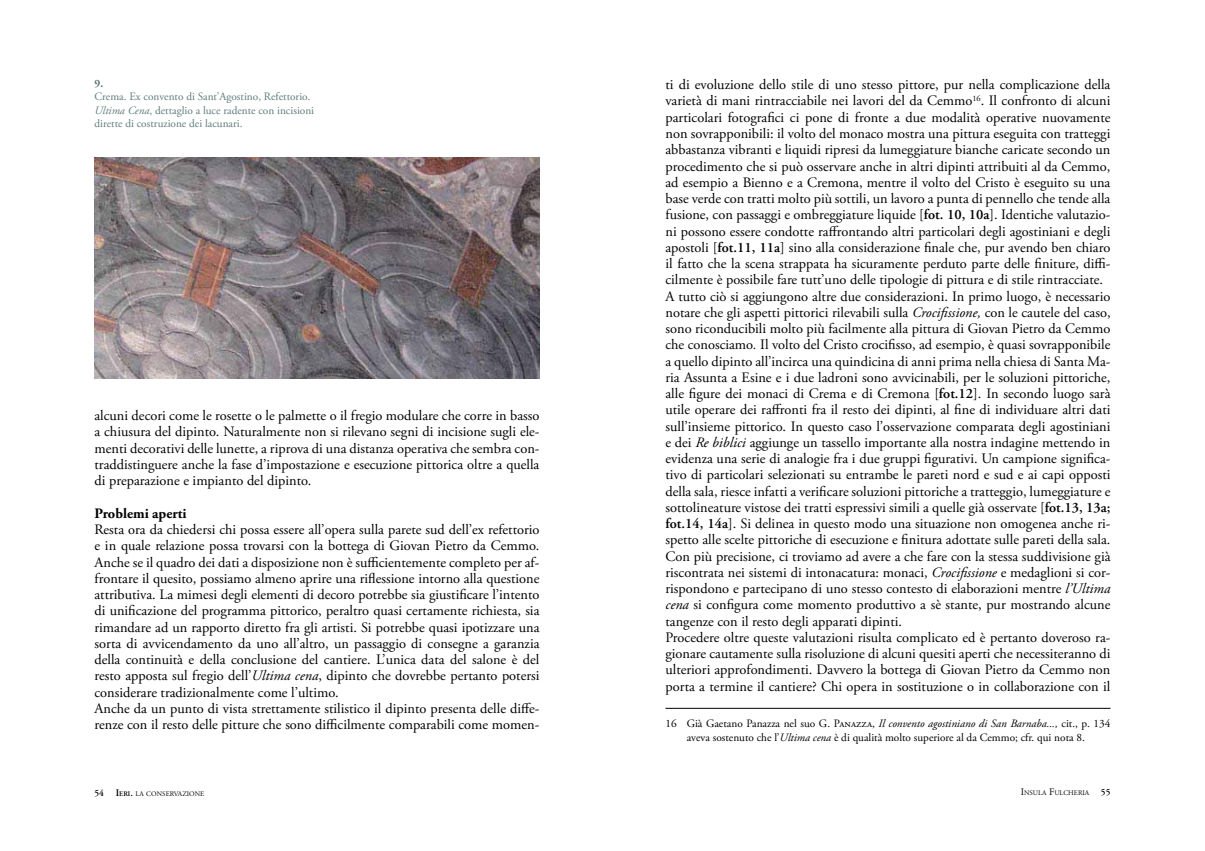
<style>
.page{position:relative;width:1205px;height:851px;background:#fff}
.page>*{position:absolute;margin:0;border:0;box-sizing:border-box;transform-origin:0 0}
.t1{font:14.38px/16.2px "Adobe Garamond Pro";color:#000}
.t2{font:700 14.38px "Adobe Garamond Pro";color:#000}
.t3{font:11.25px/13.5px "Adobe Garamond Pro";color:#000;text-align:center}
.t4{font:11.25px/13.5px "Adobe Garamond Pro";letter-spacing:-.005em;color:#5f7b7a}
.t5{font:700 11.25px "Adobe Garamond Pro";color:#5f7b7a}
.t6{font:7px "Adobe Garamond";color:#000}
.s1{font-style:italic}
.s2{font-family:"Adobe Garamond";font-weight:600}
.s3{font-weight:600;font-size:9.38px}
.s4{font-weight:600;font-size:10px}
.s5{font-weight:600}
.s6{font-size:10px}
</style>
<div class="page">
<hr style="left:665px;top:708px;width:445px;height:1px;background:#000">
<img style="left:94px;top:158px;width:445px;height:220px">
<p class="t5" style="left:94px;top:79px;width:10px">9.</p>
<p class="t4" style="left:94px;top:91px;width:221px">Crema. Ex convento di Sant’Agostino, Refettorio.<br><span class="s1">Ultima Cena</span>, dettaglio a luce radente con incisioni dirette di costruzione dei lacunari.</p>
<p class="t1" style="left:94px;top:408px;width:446px;text-align:justify">alcuni decori come le rosette o le palmette o il fregio modulare che corre in basso a chiusura del dipinto. Naturalmente non si rilevano segni di incisione sugli ele&shy;menti decorativi delle lunette, a riprova di una distanza operativa che sembra con&shy;traddistinguere anche la fase d’impostazione e esecuzione pittorica oltre a quella di preparazione e impianto del dipinto.</p>
<p class="t2" style="left:94px;top:507px;width:94px">Problemi aperti</p>
<p class="t1" style="left:94px;top:522px;width:447px">Resta ora da chiedersi chi possa essere all’opera sulla parete sud dell’ex refettorio e in quale relazione possa trovarsi con la bottega di Giovan Pietro da Cemmo.<br>Anche se il quadro dei dati a disposizione non è sufficientemente completo per af&shy;frontare il quesito, possiamo almeno aprire una riflessione intorno alla questione attributiva. La mimesi degli elementi di decoro potrebbe sia giustificare l’intento di unificazione del programma pittorico, peraltro quasi certamente richiesta, sia rimandare ad un rapporto diretto fra gli artisti. Si potrebbe quasi ipotizzare una sorta di avvicendamento da uno all’altro, un passaggio di consegne a garanzia della continuità e della conclusione del cantiere. L’unica data del salone è del resto apposta sul fregio dell’<span class="s1">Ultima cena</span>, dipinto che dovrebbe pertanto potersi considerare tradizionalmente come l’ultimo.<br>Anche da un punto di vista strettamente stilistico il dipinto presenta delle diffe&shy;renze con il resto delle pitture che sono difficilmente comparabili come momen-</p>
<p class="t1" style="left:665px;top:77px;width:447px">ti di evoluzione dello stile di uno stesso pittore, pur nella complicazione della varietà di mani rintracciabile nei lavori del da Cemmo<sup>16</sup>. Il confronto di alcuni particolari fotografici ci pone di fronte a due modalità operative nuovamente non sovrapponibili: il volto del monaco mostra una pittura eseguita con tratteggi abbastanza vibranti e liquidi ripresi da lumeggiature bianche caricate secondo un procedimento che si può osservare anche in altri dipinti attribuiti al da Cemmo, ad esempio a Bienno e a Cremona, mentre il volto del Cristo è eseguito su una base verde con tratti molto più sottili, un lavoro a punta di pennello che tende alla fusione, con passaggi e ombreggiature liquide [<span class="s2">fot. 10, 10a</span>]. Identiche valutazio&shy;ni possono essere condotte raffrontando altri particolari degli agostiniani e degli apostoli [<span class="s2">fot.11, 11a</span>] sino alla considerazione finale che, pur avendo ben chiaro il fatto che la scena strappata ha sicuramente perduto parte delle finiture, diffi&shy;cilmente è possibile fare tutt’uno delle tipologie di pittura e di stile rintracciate.<br>A tutto ciò si aggiungono altre due considerazioni. In primo luogo, è necessario notare che gli aspetti pittorici rilevabili sulla <span class="s1">Crocifissione,</span> con le cautele del caso, sono riconducibili molto più facilmente alla pittura di Giovan Pietro da Cemmo che conosciamo<span class="s1">.</span> Il volto del Cristo crocifisso, ad esempio, è quasi sovrapponibile a quello dipinto all’incirca una quindicina di anni prima nella chiesa di Santa Ma&shy;ria Assunta a Esine e i due ladroni sono avvicinabili, per le soluzioni pittoriche, alle figure dei monaci di Crema e di Cremona [<span class="s2">fot.12</span>]. In secondo luogo sarà utile operare dei raffronti fra il resto dei dipinti, al fine di individuare altri dati sull’insieme pittorico. In questo caso l’osservazione comparata degli agostiniani e dei <span class="s1">Re biblici</span> aggiunge un tassello importante alla nostra indagine mettendo in evidenza una serie di analogie fra i due gruppi figurativi. Un campione significa&shy;tivo di particolari selezionati su entrambe le pareti nord e sud e ai capi opposti della sala, riesce infatti a verificare soluzioni pittoriche a tratteggio, lumeggiature e sottolineature vistose dei tratti espressivi simili a quelle già osservate [<span class="s2">fot.13, 13a; fot.14, 14a</span>]. Si delinea in questo modo una situazione non omogenea anche ri&shy;spetto alle scelte pittoriche di esecuzione e finitura adottate sulle pareti della sala.<br>Con più precisione, ci troviamo ad avere a che fare con la stessa suddivisione già riscontrata nei sistemi di intonacatura: monaci, <span class="s1">Crocifissione</span> e medaglioni si cor&shy;rispondono e partecipano di uno stesso contesto di elaborazioni mentre <span class="s1">l’Ultima cena</span> si configura come momento produttivo a sè stante, pur mostrando alcune tangenze con il resto degli apparati dipinti.<br>Procedere oltre queste valutazioni risulta complicato ed è pertanto doveroso ra&shy;gionare cautamente sulla risoluzione di alcuni quesiti aperti che necessiteranno di ulteriori approfondimenti. Davvero la bottega di Giovan Pietro da Cemmo non porta a termine il cantiere? Chi opera in sostituzione o in collaborazione con il</p>
<p class="t3" style="left:665px;top:717px;width:446px">16 Già Gaetano Panazza nel suo G. Panazza, <span class="s1">Il convento agostiniano di San Barnaba...,</span> cit., p. 134 aveva sostenuto che l’<span class="s1">Ultima cena</span> è di qualità molto superiore al da Cemmo; cfr. qui nota 8.</p>
<p class="t6" style="left:94px;top:791px;width:111px"><span class="s3">54</span> <span class="s4">I</span><span class="s5">ERI</span><span class="s4">.</span> LA CONSERVAZIONE</p>
<p class="t6" style="left:1020px;top:790px;width:91px"><span class="s6">I</span>NSULA <span class="s6">F</span>ULCHERIA <span class="s3">55</span></p>
</div>
